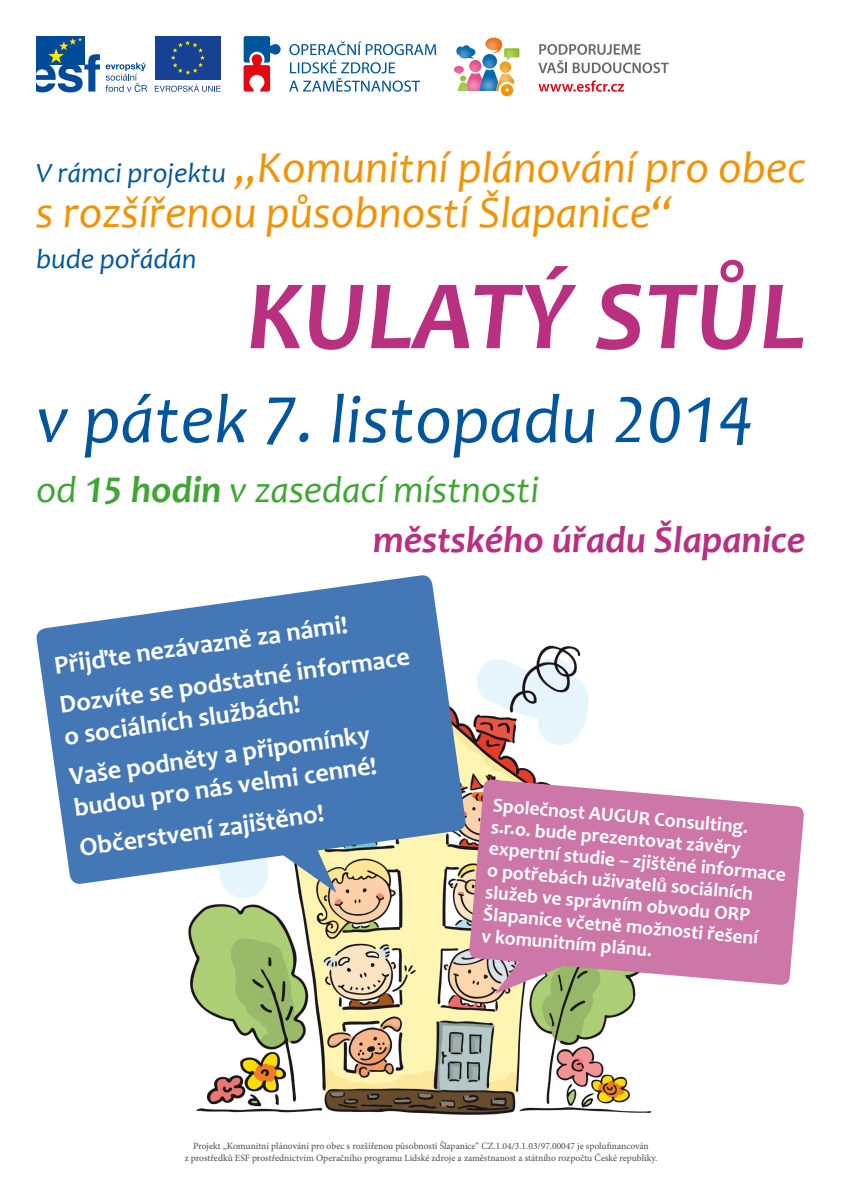
<style>
.page{position:relative;width:842px;height:1191px;background:#fff}
.page>*{position:absolute;margin:0;border:0;box-sizing:border-box;transform-origin:0 0}
.t1{font:italic 700 99.4px "Candara";color:#ba3081}
.t2{font:italic 70px "Candara";color:#00569d}
.t3{font:italic 44.6px/45.2px "Candara";color:#f39200}
.t4{font:italic 700 38px/50px "Candara";color:#ba3081}
.t5{font:italic 28px "Candara";color:#00569d}
.t6{font:700 26px/40px "Candara";color:#fff}
.t7{font:700 19.4px/21.9px "Candara";color:#fff}
.t8{font:9.6px/12.3px "Minion Pro";color:#4a4a49;text-align:center}
.s1{font-size:28px;color:#00569d}
.s2{font-weight:400;color:#3fa535}
.s3{color:#3fa535}
</style>
<div class="page">
<img style="left:188px;top:645px;width:464px;height:470px">
<svg style="left:289px;top:41px;width:147px;height:51px"></svg>
<svg style="left:244px;top:36px;width:37px;height:56px"></svg>
<div style="left:155px;top:36px;width:65px;height:44px;background:#164194"></div>
<svg style="left:171px;top:41px;width:34px;height:34px"></svg>
<svg style="left:155px;top:84px;width:65px;height:8px"></svg>
<div style="left:36px;top:36px;width:48px;height:28px;background:#004a9a"></div>
<svg style="left:36px;top:38px;width:64px;height:54px"></svg>
<svg style="left:106px;top:63px;width:41px;height:29px"></svg>
<svg style="left:538px;top:44px;width:131px;height:29px"></svg>
<svg style="left:538px;top:80px;width:86px;height:12px"></svg>
<svg style="left:469px;top:779px;width:335px;height:206px;background:#d186af"></svg>
<svg style="left:495px;top:957px;width:88px;height:37px;background:#b59a93"></svg>
<svg style="left:257px;top:885px;width:79px;height:8px"></svg>
<svg style="left:36px;top:575px;width:431px;height:310px;fill:#4377b6"></svg>
<img style="left:483px;top:56px;width:12px;height:10px">
<img style="left:469px;top:59px;width:15px;height:7px">
<img style="left:495px;top:60px;width:16px;height:6px">
<svg style="left:485px;top:56px;width:12px;height:4px"></svg>
<svg style="left:458px;top:66px;width:57px;height:30px"></svg>
<img style="left:456px;top:45px;width:18px;height:20px">
<img style="left:454px;top:63px;width:12px;height:17px">
<img style="left:485px;top:37px;width:18px;height:19px">
<img style="left:500px;top:45px;width:20px;height:20px">
<h3 class="t3" style="left:36px;top:144px;width:771px"><span class="s1">V rámci projektu</span> „Komunitní plánování pro obec s rozšířenou působností Šlapanice“</h3>
<h3 class="t5" style="left:36px;top:242px;width:162px">bude pořádán</h3>
<h1 class="t1" style="left:246px;top:253px;width:561px">KULATÝ STŮL</h1>
<h2 class="t2" style="left:36px;top:375px;width:719px">v pátek 7. listopadu 2014</h2>
<h3 class="t4" style="left:373px;top:464px;width:434px;text-indent:-337px"><span class="s2">od</span> <span class="s3">15 hodin</span> <span class="s2">v zasedací místnosti<br></span>městského úřadu Šlapanice</h3>
<h3 class="t6" style="left:51px;top:645px;width:355px;rotate:-8deg">Přijďte nezávazně za námi!<br>Dozvíte se podstatné informace</h3>
<h3 class="t6" style="left:61px;top:716px;width:304px;rotate:-8deg">o sociálních službách!<br>Vaše podněty a připomínky</h3>
<h3 class="t6" style="left:71px;top:787px;width:307px;rotate:-8deg">budou pro nás velmi cenné!<br>Občerstvení zajištěno!</h3>
<h3 class="t7" style="left:494px;top:793px;width:299px;rotate:5deg">Společnost AUGUR Consulting. s.r.o. bude prezentovat závěry expertní studie – zjištěné informace o potřebách uživatelů sociálních služeb ve správním obvodu ORP<br>Šlapanice včetně možnosti řešení<br>v komunitním plánu.</h3>
<p class="t8" style="left:185px;top:1139px;width:474px">Projekt „Komunitní plánování pro obec s rozšířenou působností Šlapanice“ CZ.1.04/3.1.03/97.00047 je spolufinancován<br>z prostředků ESF prostřednictvím Operačního programu Lidské zdroje a zaměstnanost a státního rozpočtu České republiky.</p>
</div>
